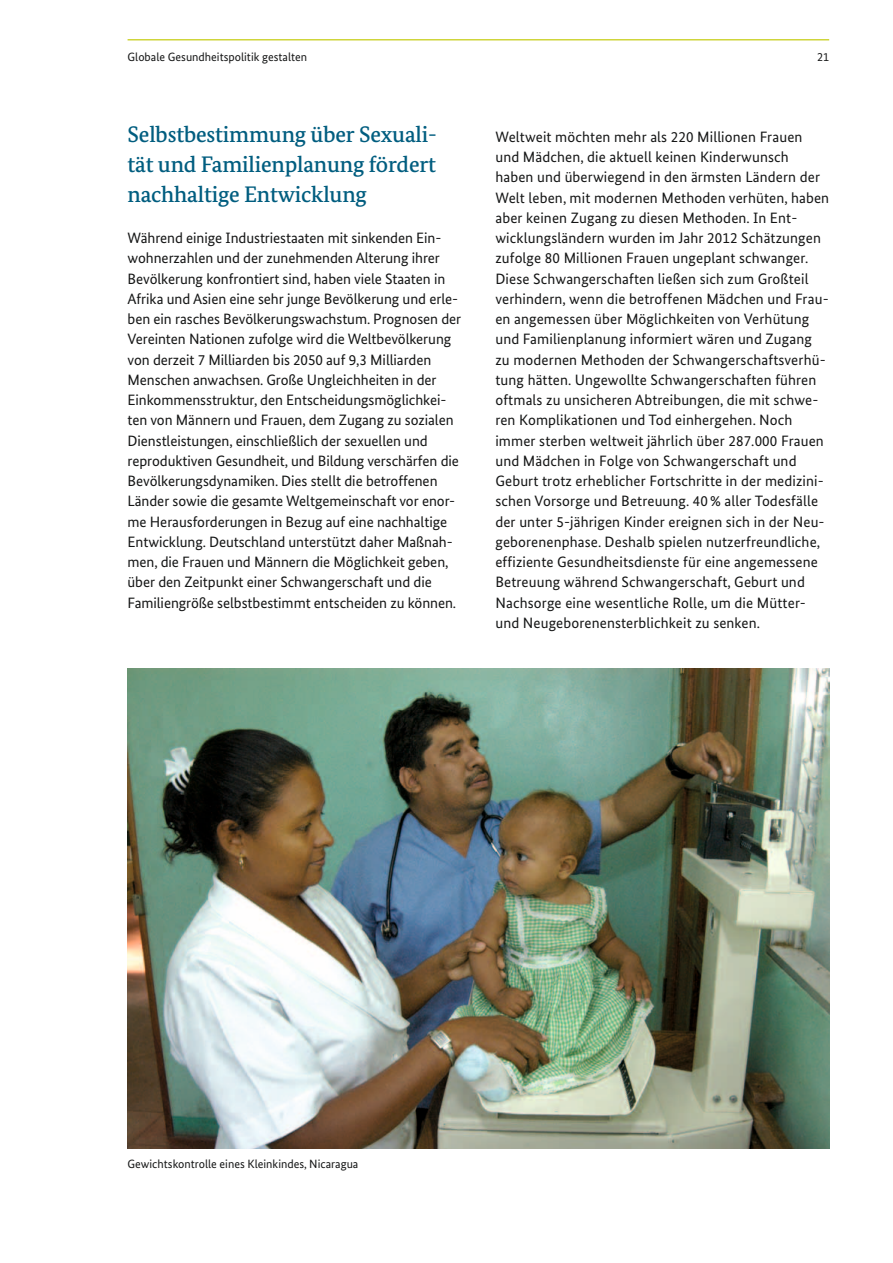
<style>
.page{position:relative;width:893px;height:1263px;background:#fff}
.page>*{position:absolute;margin:0;border:0;box-sizing:border-box;transform-origin:0 0}
.t1{font:500 22.5px/30px "Bundes Serif";letter-spacing:-.01em;color:#005d7f;text-align:justify}
.t2{font:15px/20.2px "Bundes Sans";letter-spacing:.01em;color:#151616}
.t3{font:12px "Bundes Sans";color:#151616}
</style>
<div class="page">
<hr style="left:128px;top:39px;width:701px;height:2px;background:#cfd53b">
<img style="left:128px;top:668px;width:701px;height:481px">
<p class="t3" style="left:128px;top:49px;width:181px">Globale Gesundheitspolitik gestalten</p>
<p class="t3" style="left:817px;top:49px;width:13px">21</p>
<h1 class="t1" style="left:128px;top:119px;width:311px">Selbstbestimmung über Sexuali&shy;tät und Familienplanung fördert nachhaltige Entwicklung</h1>
<p class="t2" style="left:128px;top:228px;width:335px">Während einige Industriestaaten mit sinkenden Ein&shy;wohnerzahlen und der zunehmenden Alterung ihrer Bevölkerung konfrontiert sind, haben viele Staaten in Afrika und Asien eine sehr junge Bevölkerung und erle&shy;ben ein rasches Bevölkerungswachstum. Prognosen der Vereinten Nationen zufolge wird die Weltbevölkerung von derzeit 7 Milliarden bis 2050 auf 9,3 Milliarden Menschen anwachsen. Große Ungleichheiten in der Einkommensstruktur, den Entscheidungsmöglichkei&shy;ten von Männern und Frauen, dem Zugang zu sozialen Dienstleistungen, einschließlich der sexuellen und reproduktiven Gesundheit, und Bildung verschärfen die Bevölkerungsdynamiken. Dies stellt die betroffenen Länder sowie die gesamte Weltgemeinschaft vor enor&shy;me Herausforderungen in Bezug auf eine nachhaltige Entwicklung. Deutschland unterstützt daher Maßnah&shy;men, die Frauen und Männern die Möglichkeit geben, über den Zeitpunkt einer Schwangerschaft und die Familiengröße selbstbestimmt entscheiden zu können.</p>
<p class="t2" style="left:495px;top:126px;width:335px">Weltweit möchten mehr als 220 Millionen Frauen und Mädchen, die aktuell keinen Kinderwunsch haben und überwiegend in den ärmsten Ländern der Welt leben, mit modernen Methoden verhüten, haben aber keinen Zugang zu diesen Methoden. In Ent&shy;wicklungsländern wurden im Jahr 2012 Schätzungen zufolge 80 Millionen Frauen ungeplant schwanger.<br>Diese Schwangerschaften ließen sich zum Großteil verhindern, wenn die betroffenen Mädchen und Frau&shy;en angemessen über Möglichkeiten von Verhütung und Familienplanung informiert wären und Zugang zu modernen Methoden der Schwangerschaftsverhü&shy;tung hätten. Ungewollte Schwangerschaften führen oftmals zu unsicheren Abtreibungen, die mit schwe&shy;ren Komplikationen und Tod einhergehen. Noch immer sterben weltweit jährlich über 287.000 Frauen und Mädchen in Folge von Schwangerschaft und Geburt trotz erheblicher Fortschritte in der medizini&shy;schen Vorsorge und Betreuung. 40% aller Todesfälle der unter 5-jährigen Kinder ereignen sich in der Neu&shy;geborenenphase. Deshalb spielen nutzerfreundliche, effiziente Gesundheitsdienste für eine angemessene Betreuung während Schwangerschaft, Geburt und Nachsorge eine wesentliche Rolle, um die Mütter&shy;und Neugeborenensterblichkeit zu senken.</p>
<p class="t3" style="left:128px;top:1156px;width:232px">Gewichtskontrolle eines Kleinkindes, Nicaragua</p>
</div>
